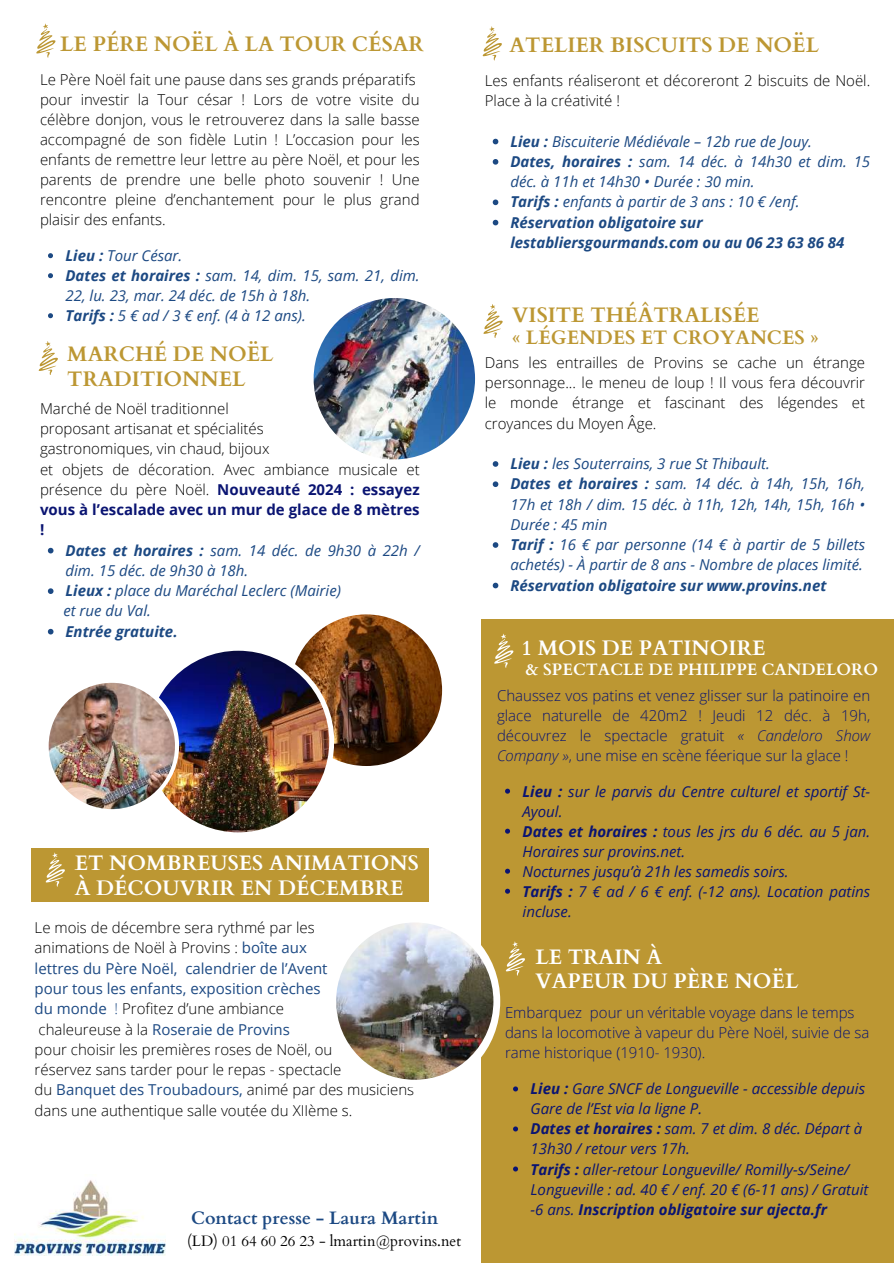
<style>
.page{position:relative;width:894px;height:1264px;background:#fff}
.page>*{position:absolute;margin:0;border:0;box-sizing:border-box;transform-origin:0 0}
.t1{font:700 21px/24.8px "Cardo";color:#bc9733}
.t2{font:700 21px/24.8px "Cardo";color:#fff}
.t3{font:700 19.5px "Cardo";color:#bc9733}
.t4{font:700 18px "Cardo";color:#1c4983}
.t5{font:700 16.5px "Cardo";color:#fff}
.t6{font:300 15px/20.2px "Open Sans";color:#000}
.t7{font:italic 15px/20.2px "Open Sans";color:#1c4983}
.t8{font:italic 15px/20px "Open Sans";color:#0a1472}
.t9{font:300 15px/20px "Open Sans";color:#0a1472}
.t10{font:italic 700 15px "Open Sans";color:#1c4983}
.t11{font:15px "Cardo";color:#000}
.s1{font-weight:700}
.s2{font-weight:700;color:#0a1472}
.s3{font-weight:400;color:#1c4983}
.s4{color:#1c4983}
.s5{font-style:italic}
</style>
<div class="page">
<svg style="left:38px;top:341px;width:20px;height:34px"></svg>
<svg style="left:482px;top:26px;width:20px;height:34px"></svg>
<div style="left:31px;top:848px;width:397px;height:54px;background:#bc9733"></div>
<svg style="left:45px;top:852px;width:20px;height:34px"></svg>
<svg style="left:483px;top:304px;width:20px;height:34px"></svg>
<svg style="left:48px;top:548px;width:5px;height:5px"></svg>
<svg style="left:48px;top:588px;width:5px;height:6px"></svg>
<svg style="left:48px;top:629px;width:5px;height:5px"></svg>
<img style="left:290px;top:614px;width:152px;height:152px;border-radius:50%">
<svg style="left:36px;top:24px;width:20px;height:33px"></svg>
<div style="left:142px;top:645px;width:192px;height:192px;background:#fff;border-radius:50%"></div>
<img style="left:147px;top:650px;width:182px;height:182px;border-radius:50%">
<div style="left:45px;top:678px;width:134px;height:134px;background:#fff;border-radius:50%"></div>
<img style="left:49px;top:682px;width:126px;height:127px;border-radius:50%">
<div style="left:481px;top:619px;width:412px;height:643px;background:#bc9733"></div>
<svg style="left:494px;top:633px;width:20px;height:34px"></svg>
<svg style="left:505px;top:941px;width:20px;height:34px"></svg>
<div style="left:339px;top:914px;width:161px;height:173px;background:#fff;border-radius:50%"></div>
<img style="left:336px;top:922px;width:157px;height:157px;border-radius:50%">
<img style="left:14px;top:1180px;width:151px;height:75px">
<img style="left:313px;top:298px;width:162px;height:161px;border-radius:50%">
<svg style="left:513px;top:1086px;width:5px;height:5px"></svg>
<svg style="left:513px;top:1126px;width:5px;height:5px"></svg>
<svg style="left:513px;top:1166px;width:5px;height:5px"></svg>
<svg style="left:492px;top:139px;width:6px;height:5px"></svg>
<svg style="left:492px;top:159px;width:6px;height:6px"></svg>
<svg style="left:492px;top:199px;width:6px;height:6px"></svg>
<svg style="left:492px;top:220px;width:6px;height:5px"></svg>
<svg style="left:492px;top:461px;width:6px;height:6px"></svg>
<svg style="left:492px;top:481px;width:6px;height:6px"></svg>
<svg style="left:492px;top:542px;width:6px;height:6px"></svg>
<svg style="left:492px;top:582px;width:6px;height:6px"></svg>
<svg style="left:505px;top:788px;width:5px;height:5px"></svg>
<svg style="left:505px;top:828px;width:5px;height:5px"></svg>
<svg style="left:505px;top:868px;width:5px;height:5px"></svg>
<svg style="left:505px;top:888px;width:5px;height:5px"></svg>
<svg style="left:48px;top:253px;width:5px;height:5px"></svg>
<svg style="left:48px;top:273px;width:5px;height:5px"></svg>
<svg style="left:48px;top:313px;width:5px;height:5px"></svg>
<h1 class="t1" style="left:60px;top:32px;width:365px">LE PÉRE NOËL À LA TOUR CÉSAR</h1>
<p class="t6" style="left:40px;top:69px;width:381px">Le Père Noël fait une pause dans ses grands préparatifs pour investir la Tour césar ! Lors de votre visite du célèbre donjon, vous le retrouverez dans la salle basse accompagné de son fidèle Lutin ! L’occasion pour les enfants de remettre leur lettre au père Noël, et pour les parents de prendre une belle photo souvenir ! Une rencontre pleine d’enchantement pour le plus grand plaisir des enfants.</p>
<p class="t7" style="left:65px;top:245px;width:355px"><span class="s1">Lieu :</span> Tour César.<br><span class="s1">Dates et horaires :</span> sam. 14, dim. 15, sam. 21, dim.<br>22, lu. 23, mar. 24 déc. de 15h à 18h.<br><span class="s1">Tarifs :</span> 5 € ad / 3 € enf. (4 à 12 ans).</p>
<h1 class="t1" style="left:67px;top:342px;width:208px">MARCHÉ DE NOËL<br>TRADITIONNEL</h1>
<p class="t6" style="left:40px;top:398px;width:381px">Marché de Noël traditionnel<br>proposant artisanat et spécialités<br>gastronomiques, vin chaud, bijoux<br>et objets de décoration. Avec ambiance musicale et présence du père Noël. <span class="s2">Nouveauté 2024 : essayez vous à l’escalade avec un mur de glace de 8 mètres !</span></p>
<p class="t7" style="left:63px;top:539px;width:357px"><span class="s1">Dates et horaires :</span> sam. 14 déc. de 9h30 à 22h / dim. 15 déc. de 9h30 à 18h.<br><span class="s1">Lieux :</span> place du Maréchal Leclerc (Mairie)<br>et rue du Val.</p>
<p class="t10" style="left:65px;top:620px;width:114px">Entrée gratuite.</p>
<h1 class="t2" style="left:75px;top:851px;width:346px">ET NOMBREUSES ANIMATIONS<br>À DÉCOUVRIR EN DÉCEMBRE</h1>
<p class="t6" style="left:35px;top:917px;width:381px">Le mois de décembre sera rythmé par les<br>animations de Noël à Provins : <span class="s3">boîte aux<br>lettres du Père Noël, calendrier de l’Avent<br>pour tous les enfants, exposition crèches<br>du monde</span> <span class="s4">!</span> Profitez d’une ambiance<br>chaleureuse à la <span class="s3">Roseraie de Provins<br></span>pour choisir les premières roses de Noël, ou<br>réservez sans tarder pour le repas - spectacle<br>du <span class="s3">Banquet des Troubadours,</span> animé par des musiciens dans une authentique salle voutée du XIIème s.</p>
<p class="t4" style="left:191px;top:1205px;width:249px">Contact presse - Laura Martin</p>
<p class="t11" style="left:187px;top:1230px;width:275px">(LD) 01 64 60 26 23 - lmartin@provins.net</p>
<h1 class="t1" style="left:509px;top:33px;width:311px">ATELIER BISCUITS DE NOËL</h1>
<p class="t6" style="left:484px;top:70px;width:387px">Les enfants réaliseront et décoreront 2 biscuits de Noël.<br>Place à la créativité !</p>
<p class="t7" style="left:510px;top:131px;width:361px"><span class="s1">Lieu :</span> Biscuiterie Médiévale – 12b rue de Jouy.<br><span class="s1">Dates, horaires :</span> sam. 14 déc. à 14h30 et dim. 15 déc. à 11h et 14h30 • Durée : 30 min.<br><span class="s1">Tarifs :</span> enfants à partir de 3 ans : 10 € /enf.<br><span class="s1">Réservation obligatoire sur lestabliersgourmands.com ou au 06 23 63 86 84</span></p>
<h1 class="t1" style="left:512px;top:303px;width:249px">VISITE THÉÂTRALISÉE</h1>
<h2 class="t3" style="left:512px;top:325px;width:308px">« LÉGENDES ET CROYANCES »</h2>
<p class="t6" style="left:484px;top:352px;width:381px;text-align:justify">Dans les entrailles de Provins se cache un étrange personnage... le meneu de loup ! Il vous fera découvrir le monde étrange et fascinant des légendes et croyances du Moyen Âge.</p>
<p class="t7" style="left:510px;top:453px;width:356px"><span class="s1">Lieu :</span> les Souterrains, 3 rue St Thibault.<br><span class="s1">Dates et horaires :</span> sam. 14 déc. à 14h, 15h, 16h, 17h et 18h / dim. 15 déc. à 11h, 12h, 14h, 15h, 16h • Durée : 45 min<br><span class="s1">Tarif :</span> 16 € par personne (14 € à partir de 5 billets achetés) - À partir de 8 ans - Nombre de places limité.</p>
<p class="t10" style="left:510px;top:574px;width:317px">Réservation obligatoire sur www.provins.net</p>
<h1 class="t2" style="left:521px;top:636px;width:245px">1 MOIS DE PATINOIRE</h1>
<p class="t5" style="left:526px;top:658px;width:353px">&amp; SPECTACLE DE PHILIPPE CANDELORO</p>
<p class="t9" style="left:497px;top:684px;width:374px;text-align:justify">Chaussez vos patins et venez glisser sur la patinoire en glace naturelle de 420m2 ! Jeudi 12 déc. à 19h, découvrez le spectacle gratuit <span class="s5">« Candeloro Show Company »</span>, une mise en scène féerique sur la glace !</p>
<p class="t8" style="left:522px;top:780px;width:349px"><span class="s1">Lieu :</span> sur le parvis du Centre culturel et sportif St-Ayoul.<br><span class="s1">Dates et horaires :</span> tous les jrs du 6 déc. au 5 jan.<br>Horaires sur provins.net.<br>Nocturnes jusqu’à 21h les samedis soirs.<br><span class="s1">Tarifs :</span> 7 € ad / 6 € enf. (-12 ans). Location patins incluse.</p>
<h1 class="t2" style="left:535px;top:944px;width:264px">LE TRAIN À<br>VAPEUR DU PÈRE NOËL</h1>
<p class="t9" style="left:505px;top:1002px;width:366px">Embarquez pour un véritable voyage dans le temps dans la locomotive à vapeur du Père Noël, suivie de sa rame historique (1910- 1930).</p>
<p class="t8" style="left:530px;top:1078px;width:339px"><span class="s1">Lieu :</span> Gare SNCF de Longueville - accessible depuis Gare de l’Est via la ligne P.<br><span class="s1">Dates et horaires :</span> sam. 7 et dim. 8 déc. Départ à 13h30 / retour vers 17h.<br><span class="s1">Tarifs :</span> aller-retour Longueville/ Romilly-s/Seine/ Longueville : ad. 40 € / enf. 20 € (6-11 ans) / Gratuit -6 ans. <span class="s1">Inscription obligatoire sur ajecta.fr</span></p>
</div>
